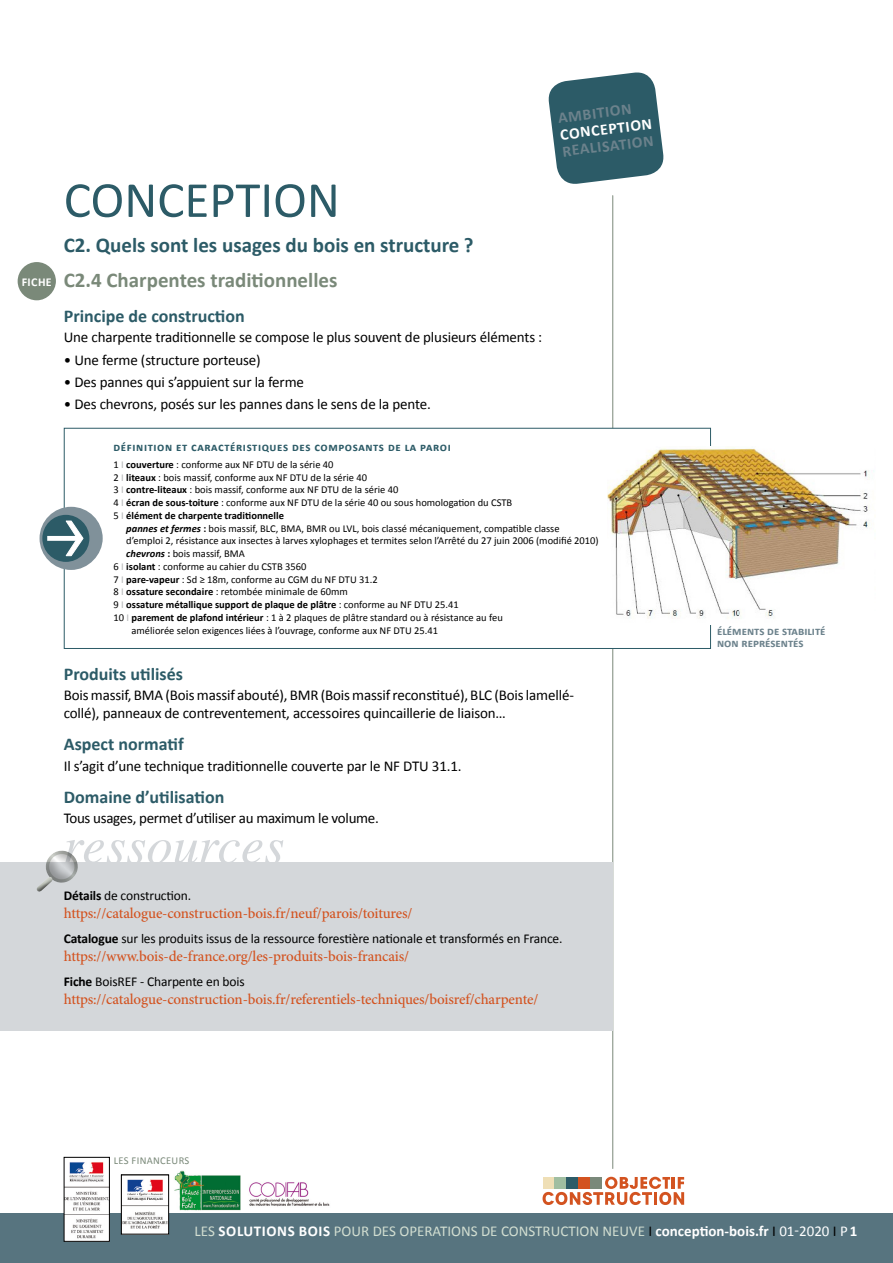
<style>
.page{position:relative;width:893px;height:1263px;background:#fff}
.page>*{position:absolute;margin:0;border:0;box-sizing:border-box;transform-origin:0 0}
.t1{font:italic 52.5px "Times";color:#d4d7da}
.t2{font:51px "Calibri";color:#2c5b67}
.t3{font:700 21px/35.2px "Calibri";color:#2c5b67}
.t4{font:700 18px "Calibri";color:#2c5b67}
.t5{font:700 15.75px "Calibri";color:#6c828c}
.t6{font:700 15.75px "Calibri";color:#fff}
.t7{font:15px/18px "Calibri";letter-spacing:-.01em;color:#000}
.t8{font:500 15px "Minion Pro";letter-spacing:-.01em;color:#d35320}
.t9{font:15px "Calibri";color:#d2ded1}
.t10{font:13.5px "Calibri";letter-spacing:-.01em;color:#000}
.t11{font:700 12px "Calibri";letter-spacing:.05em;color:#2c5b67}
.t12{font:700 12px/12.8px "Calibri";color:#6c828c}
.t13{font:10.5px/12.8px "Calibri";color:#000}
.t14{font:700 10.5px "Calibri";color:#000}
.t15{font:10.5px "Calibri";letter-spacing:.03em;color:#7a8979}
.s1{font-size:12px;color:#fff}
.s2{color:#7a8979}
.s3{color:#b1b3b4}
.s4{font-weight:700}
.s5{font-weight:700;font-style:italic}
.s6{font-weight:400}
.s7{font-weight:400;color:#b1b3b4}
.s8{font-weight:700;color:#fff}
.s9{color:#000}
.s10{color:#fff}
</style>
<div class="page">
<svg style="left:543px;top:1177px;width:141px;height:28px"></svg>
<hr style="left:612px;top:196px;width:1px;height:972px;background:#7a8979">
<svg style="left:548px;top:72px;width:116px;height:112px"></svg>
<div style="left:0;top:1214px;width:893px;height:49px;background:#57747f"></div>
<img style="left:123px;top:1179px;width:44px;height:53px">
<div style="left:121px;top:1175px;width:48px;height:59px;border:1px solid #000"></div>
<img style="left:249px;top:1182px;width:81px;height:25px">
<img style="left:174px;top:1170px;width:67px;height:41px">
<img style="left:66px;top:1162px;width:42px;height:78px">
<div style="left:64px;top:1157px;width:46px;height:85px;border:1px solid #000"></div>
<div style="left:18px;top:262px;width:38px;height:38px;background:#7a8979;border-radius:50%"></div>
<div style="left:0;top:862px;width:612px;height:169px;background:#d4d7da"></div>
<svg style="left:36px;top:850px;width:42px;height:42px"></svg>
<div style="left:64px;top:428px;width:647px;height:221px;background:#fff;border:1px solid #2c5b67"></div>
<div style="left:40px;top:507px;width:63px;height:63px;background:#80919a;border-radius:50%"></div>
<div style="left:42px;top:515px;width:47px;height:47px;background:#2c5b67;border-radius:50%"></div>
<div style="left:50px;top:536px;width:26px;height:5px;background:#fff"></div>
<svg style="left:64px;top:520px;width:20px;height:37px"></svg>
<img style="left:608px;top:446px;width:266px;height:179px">
<h2 class="t2" style="left:64px;top:168px;width:278px">CONCEPTION</h2>
<h3 class="t3" style="left:22px;top:227px;width:453px;text-indent:42px">C2. Quels sont les usages du bois en structure ?<br><span class="s1">FICHE</span> <span class="s2">C2.4 Charpentes traditionnelles</span></h3>
<h3 class="t4" style="left:64px;top:303px;width:183px">Principe de construction</h3>
<h3 class="t7" style="left:64px;top:328px;width:480px">Une charpente traditionnelle se compose le plus souvent de plusieurs éléments :</h3>
<h3 class="t7" style="left:64px;top:350px;width:198px">• Une ferme (structure porteuse)</h3>
<h3 class="t7" style="left:64px;top:372px;width:242px">• Des pannes qui s’appuient sur la ferme</h3>
<h3 class="t7" style="left:64px;top:394px;width:369px">• Des chevrons, posés sur les pannes dans le sens de la pente.</h3>
<h3 class="t5" style="left:557px;top:107px;width:75px;rotate:-7deg">AMBITION</h3>
<h3 class="t6" style="left:559px;top:123px;width:94px;rotate:-7deg">CONCEPTION</h3>
<h3 class="t5" style="left:561px;top:140px;width:93px;rotate:-7deg">REALISATION</h3>
<p class="t11" style="left:114px;top:438px;width:339px">définition et caractéristiques des composants de la paroi</p>
<p class="t13" style="left:114px;top:457px;width:400px">1 <span class="s3">I</span> <span class="s4">couverture</span> : conforme aux NF DTU de la série 40<br>2 <span class="s3">I</span> <span class="s4">liteaux</span> : bois massif, conforme aux NF DTU de la série 40<br>3 <span class="s3">I</span> <span class="s4">contre-liteaux</span> : bois massif, conforme aux NF DTU de la série 40<br>4 <span class="s3">I</span> <span class="s4">écran de sous-toiture</span> : conforme aux NF DTU de la série 40 ou sous homologation du CSTB 5 <span class="s3">I</span> <span class="s4">élément de charpente traditionnelle</span></p>
<p class="t13" style="left:126px;top:521px;width:435px"><span class="s5">pannes et fermes</span> <span class="s4">:</span> bois massif, BLC, BMA, BMR ou LVL, bois classé mécaniquement, compatible classe</p>
<p class="t13" style="left:126px;top:534px;width:474px">d’emploi 2, résistance aux insectes à larves xylophages et termites selon l’Arrêté du 27 juin 2006 (modifié 2010)</p>
<p class="t13" style="left:126px;top:547px;width:120px"><span class="s5">chevrons</span> <span class="s4">:</span> bois massif, BMA</p>
<p class="t13" style="left:114px;top:559px;width:194px">6 <span class="s3">I</span> <span class="s4">isolant</span> : conforme au cahier du CSTB 3560</p>
<p class="t13" style="left:114px;top:572px;width:266px">7 <span class="s3">I</span> <span class="s4">pare-vapeur</span> : Sd ≥ 18m, conforme au CGM du NF DTU 31.2</p>
<p class="t13" style="left:114px;top:585px;width:236px">8 <span class="s3">I</span> <span class="s4">ossature secondaire</span> : retombée minimale de 60mm</p>
<p class="t14" style="left:114px;top:597px;width:347px"><span class="s6">9</span> <span class="s7">I</span> ossature métallique support de plaque de plâtre <span class="s6">: conforme au NF DTU 25.41</span></p>
<p class="t13" style="left:114px;top:610px;width:391px">10 <span class="s3">I</span> <span class="s4">parement de plafond intérieur</span> : 1 à 2 plaques de plâtre standard ou à résistance au feu</p>
<p class="t13" style="left:132px;top:623px;width:308px">améliorée selon exigences liées à l’ouvrage, conforme aux NF DTU 25.41</p>
<p class="t12" style="left:717px;top:624px;width:110px">éléments de stabilité non représentés</p>
<h3 class="t4" style="left:64px;top:661px;width:121px">Produits utilisés</h3>
<h3 class="t7" style="left:64px;top:685px;width:512px">Bois massif, BMA (Bois massif abouté), BMR (Bois massif reconstitué), BLC (Bois lamellé&shy;collé), panneaux de contreventement, accessoires quincaillerie de liaison…</h3>
<h3 class="t4" style="left:64px;top:732px;width:122px">Aspect normatif</h3>
<h3 class="t7" style="left:64px;top:756px;width:399px">Il s’agit d’une technique traditionnelle couverte par le NF DTU 31.1.</h3>
<h3 class="t4" style="left:64px;top:784px;width:162px">Domaine d’utilisation</h3>
<h3 class="t7" style="left:64px;top:808px;width:317px">Tous usages, permet d’utiliser au maximum le volume.</h3>
<h1 class="t1" style="left:64px;top:800px;width:222px">ressources</h1>
<p class="t10" style="left:64px;top:887px;width:129px"><span class="s4">Détails</span> de construction.</p>
<h3 class="t8" style="left:64px;top:903px;width:350px">https://catalogue-construction-bois.fr/neuf/parois/toitures/</h3>
<p class="t10" style="left:64px;top:930px;width:500px"><span class="s4">Catalogue</span> sur les produits issus de la ressource forestière nationale et transformés en France.</p>
<h3 class="t8" style="left:64px;top:946px;width:347px">https://www.bois-de-france.org/les-produits-bois-francais/</h3>
<p class="t10" style="left:64px;top:973px;width:182px"><span class="s4">Fiche</span> BoisREF - Charpente en bois</p>
<h3 class="t8" style="left:64px;top:988px;width:476px">https://catalogue-construction-bois.fr/referentiels-techniques/boisref/charpente/</h3>
<p class="t15" style="left:114px;top:1154px;width:77px">LES FINANCEURS</p>
<h3 class="t9" style="left:195px;top:1222px;width:664px">LES <span class="s8">SOLUTIONS BOIS</span> POUR DES OPERATIONS DE CONSTRUCTION NEUVE <span class="s9">I</span> <span class="s8">conception-bois.fr</span> <span class="s9">I</span> <span class="s10">01-2020</span> <span class="s9">I</span> <span class="s10">P</span><span class="s8">1</span></h3>
</div>
